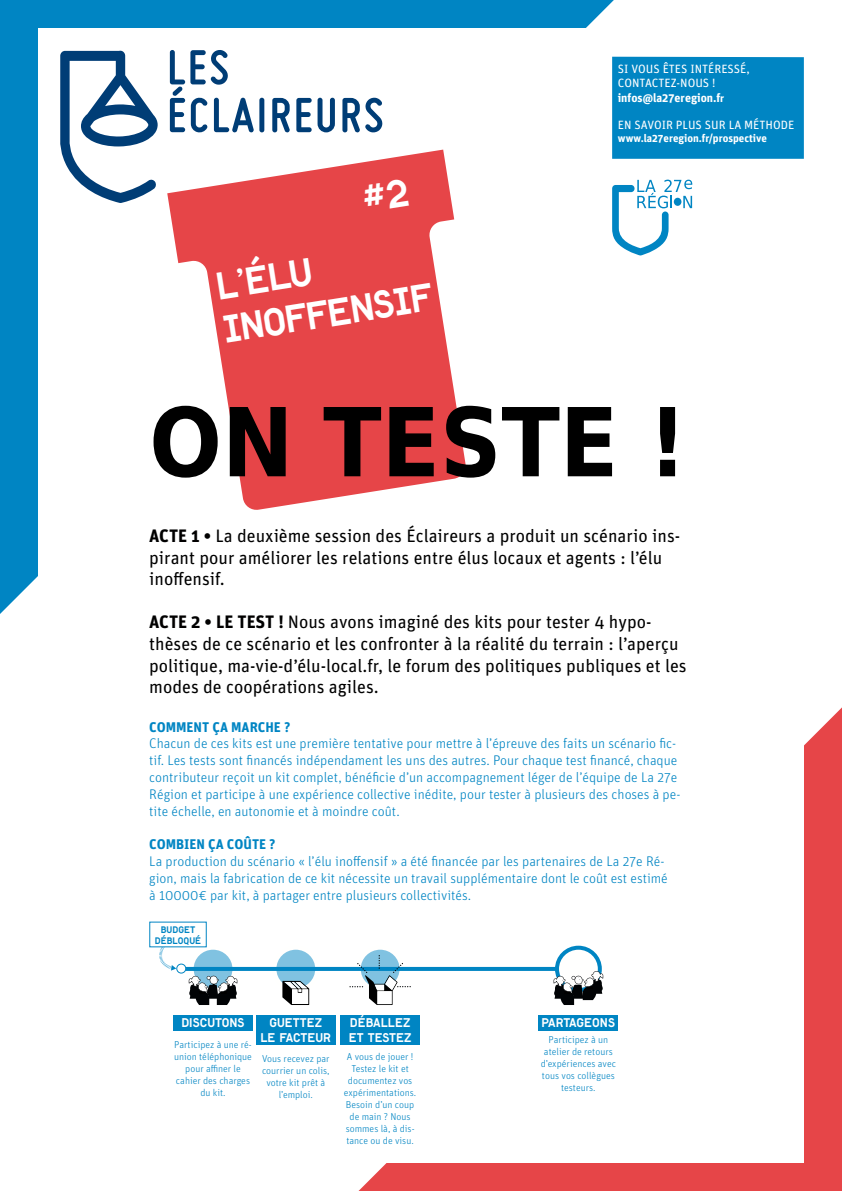
<style>
.page{position:relative;width:842px;height:1191px;background:#fff}
.page>*{position:absolute;margin:0;border:0;box-sizing:border-box;transform-origin:0 0}
.t1{font:700 95px "DejaVu Sans Condensed";color:#000}
.t2{font:36.7px/44px "Lutz Headline";color:#fff}
.t3{font:18px/21.6px "Unit";color:#000}
.t4{font:300 14px/16.8px "Unit";color:#0085c3}
.t5{font:700 14px "Unit";color:#0085c3}
.t6{font:12px/14.4px "Unit";color:#fff}
.t7{font:12px/14.4px "Lutz Headline";color:#fff}
.t8{font:700 11px "Unit";color:#fff}
.t9{font:300 10px/12px "Unit";color:#0085c3;text-align:center}
.t10{font:9px/10.8px "Lutz Headline";color:#0085c3;text-align:center}
.s1{font-weight:700}
.s2{font-weight:700;font-size:11px}
.s3{font-weight:700;color:#010000}
</style>
<div class="page">
<div style="left:358px;top:707px;width:484px;height:484px;background:#e64548"></div>
<div style="left:0;top:0;width:614px;height:614px;background:#0085c3"></div>
<div style="left:38px;top:28px;width:766px;height:1134px;background:#fff"></div>
<div style="left:612px;top:57px;width:192px;height:102px;background:#0085c3"></div>
<svg style="left:167px;top:150px;width:299px;height:360px;fill:#e64548"></svg>
<svg style="left:159px;top:947px;width:17px;height:23px"></svg>
<div style="left:555px;top:945px;width:47px;height:47px;border:4px solid #0085c3;border-radius:50%"></div>
<svg style="left:359px;top:947px;width:43px;height:43px"></svg>
<div style="left:357px;top:945px;width:47px;height:47px;border:4px solid #fffffe;border-radius:50%"></div>
<svg style="left:274px;top:947px;width:43px;height:43px"></svg>
<div style="left:272px;top:945px;width:47px;height:47px;border:4px solid #fffffe;border-radius:50%"></div>
<svg style="left:192px;top:947px;width:42px;height:43px"></svg>
<div style="left:190px;top:945px;width:46px;height:47px;border:4px solid #fffffe;border-radius:50%"></div>
<svg style="left:188px;top:975px;width:50px;height:30px"></svg>
<svg style="left:282px;top:981px;width:27px;height:24px"></svg>
<svg style="left:186px;top:967px;width:370px;height:4px"></svg>
<div style="left:176px;top:963px;width:10px;height:10px;border:1px solid #0085c3;border-radius:50%"></div>
<div style="left:340px;top:1014px;width:80px;height:30px;background:#0085c3"></div>
<div style="left:256px;top:1014px;width:79px;height:30px;background:#0085c3"></div>
<div style="left:173px;top:1014px;width:80px;height:16px;background:#0085c3"></div>
<div style="left:539px;top:1014px;width:79px;height:16px;background:#0085c3"></div>
<svg style="left:553px;top:971px;width:51px;height:34px"></svg>
<svg style="left:349px;top:955px;width:62px;height:50px"></svg>
<svg style="left:612px;top:180px;width:80px;height:75px"></svg>
<div style="left:674px;top:198px;width:7px;height:8px;background:#0085c3;border-radius:50%"></div>
<svg style="left:170px;top:50px;width:84px;height:83px"></svg>
<div style="left:259px;top:98px;width:5px;height:34px;background:#003d76;border-radius:2px"></div>
<svg style="left:272px;top:98px;width:18px;height:35px"></svg>
<svg style="left:296px;top:98px;width:16px;height:34px"></svg>
<svg style="left:318px;top:98px;width:17px;height:34px"></svg>
<svg style="left:342px;top:97px;width:40px;height:36px"></svg>
<svg style="left:60px;top:50px;width:98px;height:153px"></svg>
<svg style="left:362px;top:179px;width:47px;height:30px"></svg>
<h2 class="t2" style="left:212px;top:264px;width:214px;rotate:-9deg">L’ÉLU<br>INOFFENSIF</h2>
<p class="t6" style="left:618px;top:61px;width:134px">SI VOUS ÊTES INTÉRESSÉ,<br>CONTACTEZ-NOUS ! <span class="s1">infos@la27eregion.f</span><span class="s2">r</span></p>
<p class="t6" style="left:618px;top:118px;width:178px">EN SAVOIR PLUS SUR LA MÉTHODE</p>
<p class="t8" style="left:618px;top:132px;width:151px">www.la27eregion.fr/prospective</p>
<h1 class="t1" style="left:149px;top:365px;width:539px">ON TESTE !</h1>
<p class="t3" style="left:149px;top:524px;width:532px"><span class="s3">ACTE 1 •</span> La deuxième session des Éclaireurs a produit un scénario ins&shy;pirant pour améliorer les relations entre élus locaux et agents : l’élu inoffensif.</p>
<p class="t3" style="left:149px;top:611px;width:539px"><span class="s3">ACTE 2 • LE TEST !</span> Nous avons imaginé des kits pour tester 4 hypo&shy;thèses de ce scénario et les confronter à la réalité du terrain : l’aperçu politique, ma-vie-d’élu-local.fr, le forum des politiques publiques et les modes de coopérations agiles.</p>
<p class="t5" style="left:149px;top:718px;width:143px">COMMENT ÇA MARCHE ?</p>
<p class="t4" style="left:149px;top:735px;width:533px">Chacun de ces kits est une première tentative pour mettre à l’épreuve des faits un scénario fic&shy;tif. Les tests sont financés indépendament les uns des autres. Pour chaque test financé, chaque contributeur reçoit un kit complet, bénéficie d’un accompagnement léger de l’équipe de La 27e Région et participe à une expérience collective inédite, pour tester à plusieurs des choses à pe&shy;tite échelle, en autonomie et à moindre coût.</p>
<p class="t5" style="left:149px;top:835px;width:128px">COMBIEN ÇA COÛTE ?</p>
<p class="t4" style="left:149px;top:852px;width:520px">La production du scénario « l’élu inoffensif » a été financée par les partenaires de La 27e Ré&shy;gion, mais la fabrication de ce kit nécessite un travail supplémentaire dont le coût est estimé à 10000€ par kit, à partager entre plusieurs collectivités.</p>
<p class="t10" style="left:155px;top:924px;width:48px">BUDGET<br>DÉBLOQUÉ</p>
<p class="t7" style="left:349px;top:1015px;width:64px">DÉBALLEZ<br>ET TESTEZ</p>
<p class="t7" style="left:181px;top:1015px;width:65px">DISCUTONS</p>
<p class="t7" style="left:260px;top:1015px;width:72px;text-align:center">GUETTEZ<br>LE FACTEUR</p>
<p class="t9" style="left:174px;top:1038px;width:79px">Participez à une ré&shy;union téléphonique pour affiner le cahier des charges du kit.</p>
<p class="t9" style="left:344px;top:1050px;width:74px">A vous de jouer !<br>Testez le kit et documentez vos expérimentations.<br>Besoin d’un coup de main ? Nous sommes là, à dis&shy;tance ou de visu.</p>
<p class="t9" style="left:262px;top:1052px;width:69px">Vous recevez par courrier un colis, votre kit prêt à l’emploi.</p>
<p class="t7" style="left:542px;top:1015px;width:75px">PARTAGEONS</p>
<p class="t9" style="left:541px;top:1033px;width:77px">Participez à un atelier de retours d’expériences avec tous vos collègues testeurs.</p>
</div>
